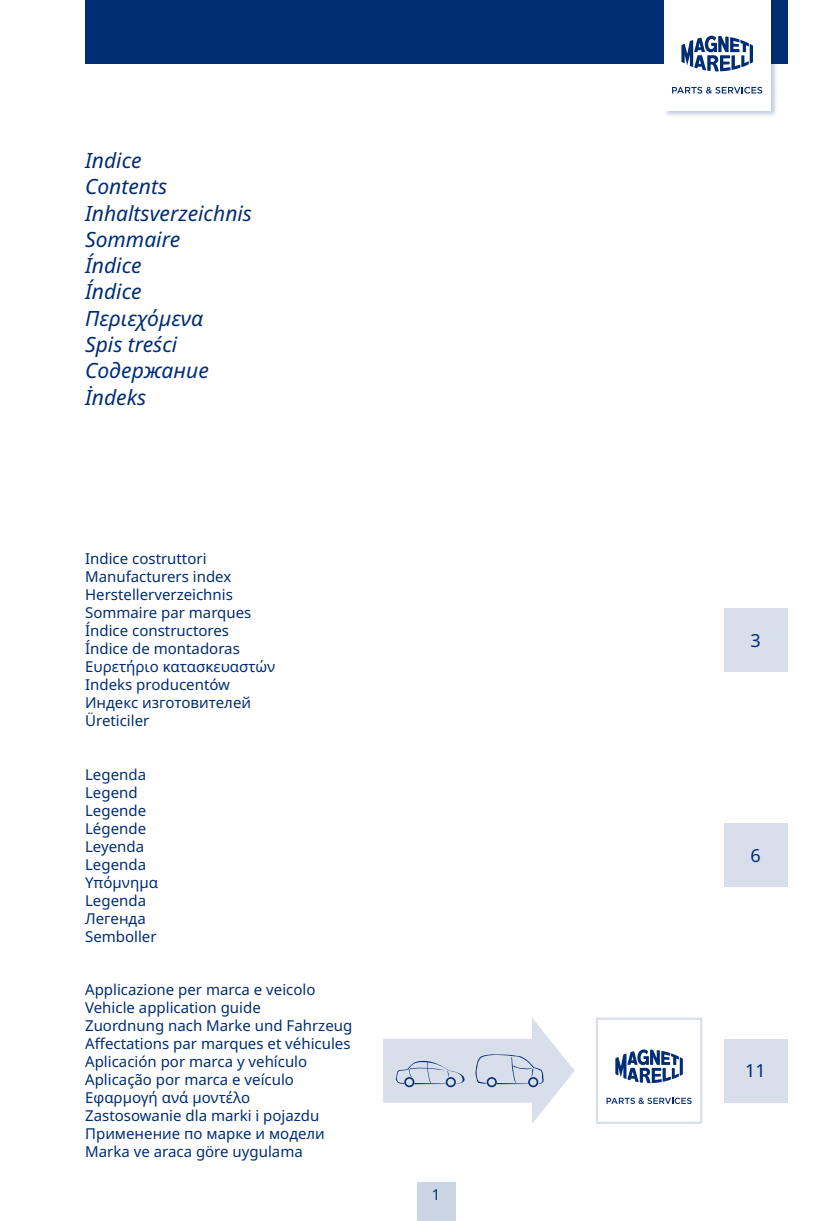
<style>
.page{position:relative;width:830px;height:1221px;background:#fff}
.page>*{position:absolute;margin:0;border:0;box-sizing:border-box;transform-origin:0 0}
.t1{font:italic 21px/26.2px "Noto Sans";color:#002d74}
.t2{font:18px "Noto Sans";color:#002d74}
.t3{font:15px/18px "Noto Sans";color:#002d74}
</style>
<div class="page">
<div style="left:417px;top:1182px;width:38px;height:38px;background:#ccd5e3"></div>
<div style="left:85px;top:0;width:702px;height:64px;background:#002d74"></div>
<div style="left:661px;top:0;width:116px;height:118px;background:#002d74;opacity:.25"></div>
<div style="left:663px;top:0;width:107px;height:111px;background:#fff"></div>
<svg style="left:681px;top:36px;width:71px;height:35px"></svg>
<svg style="left:672px;top:87px;width:90px;height:7px"></svg>
<div style="left:723px;top:608px;width:64px;height:64px;background:#d9dfea"></div>
<div style="left:723px;top:823px;width:64px;height:64px;background:#d9dfea"></div>
<svg style="left:383px;top:1018px;width:191px;height:105px"></svg>
<svg style="left:615px;top:1049px;width:67px;height:34px"></svg>
<svg style="left:606px;top:1097px;width:85px;height:6px"></svg>
<div style="left:595px;top:1017px;width:107px;height:106px;border:2px solid #d9dfea"></div>
<div style="left:723px;top:1038px;width:64px;height:64px;background:#d9dfea"></div>
<h1 class="t1" style="left:85px;top:148px;width:168px">Indice<br>Contents<br>Inhaltsverzeichnis<br>Sommaire<br>Índice<br>Índice<br>Περιεχόμενα<br>Spis treści<br>Содержание<br>İndeks</h1>
<p class="t3" style="left:85px;top:550px;width:192px">Indice costruttori<br>Manufacturers index<br>Herstellerverzeichnis<br>Sommaire par marques<br>Índice constructores<br>Índice de montadoras<br>Ευρετήριο κατασκευαστών<br>Indeks producentów<br>Индекс изготовителей<br>Üreticiler</p>
<p class="t3" style="left:85px;top:765px;width:74px">Legenda<br>Legend<br>Legende<br>Légende<br>Leyenda<br>Legenda<br>Υπόμνημα<br>Legenda<br>Легенда<br>Semboller</p>
<p class="t3" style="left:85px;top:980px;width:268px">Applicazione per marca e veicolo<br>Vehicle application guide<br>Zuordnung nach Marke und Fahrzeug<br>Affectations par marques et véhicules<br>Aplicación por marca y vehículo<br>Aplicação por marca e veículo<br>Εφαρμογή ανά μοντέλο<br>Zastosowanie dla marki i pojazdu<br>Применение по марке и модели<br>Marka ve araca göre uygulama</p>
<p class="t3" style="left:432px;top:1185px;width:10px">1</p>
<p class="t2" style="left:750px;top:627px;width:12px">3</p>
<p class="t2" style="left:750px;top:842px;width:12px">6</p>
<p class="t2" style="left:744px;top:1057px;width:22px">11</p>
</div>
